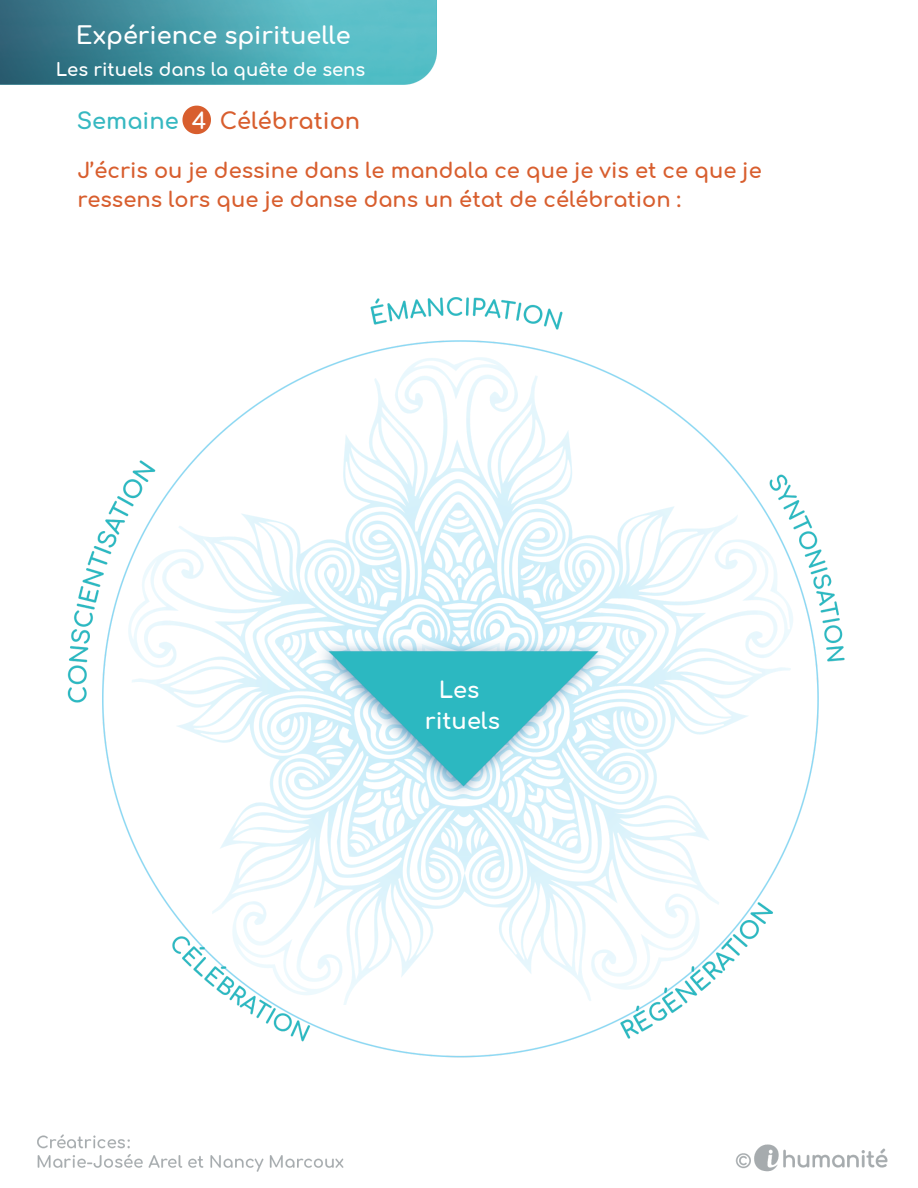
<style>
.page{position:relative;width:918px;height:1188px;background:#fff}
.page>*{position:absolute;margin:0;border:0;box-sizing:border-box;transform-origin:0 0}
.t1{font:700 24px "Comfortaa";color:#fff}
.t2{font:700 22.5px "Comfortaa";color:#d85e2e}
.t3{font:700 22.5px/31.5px "Comfortaa";color:#fff;text-align:center}
.t4{font:700 21px/29.2px "Comfortaa";color:#d85e2e}
.t5{font:700 18px "Comfortaa";color:#fff}
.s1{color:#36b8c1}
.s2{color:#fff}
</style>
<div class="page">
<img style="left:37px;top:1134px;width:851px;height:38px">
<img style="left:67px;top:297px;width:778px;height:761px">
<img style="left:271px;top:589px;width:376px;height:238px">
<svg style="left:182px;top:106px;width:29px;height:28px"></svg>
<img style="left:0;top:0;width:436px;height:84px">
<p class="t1" style="left:76px;top:23px;width:276px">Expérience spirituelle</p>
<p class="t5" style="left:56px;top:60px;width:311px">Les rituels dans la quête de sens</p>
<p class="t2" style="left:77px;top:109px;width:285px"><span class="s1">Semaine</span> <span class="s2">4</span> Célébration</p>
<p class="t4" style="left:77px;top:156px;width:686px">J’écris ou je dessine dans le mandala ce que je vis et ce que je ressens lors que je danse dans un état de célébration :</p>
<p class="t3" style="left:425px;top:675px;width:77px">Les rituels</p>
</div>
